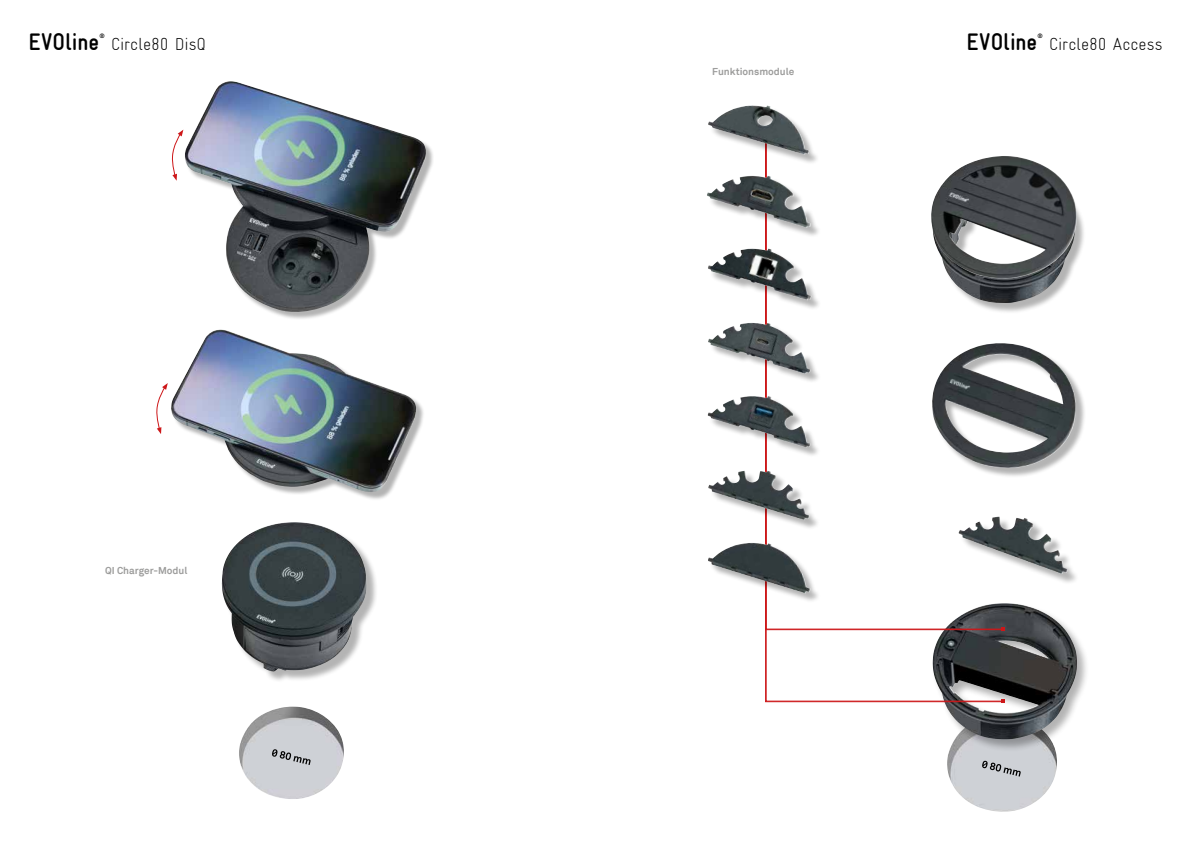
<style>
.page{position:relative;width:1191px;height:842px;background:#fff}
.page>*{position:absolute;margin:0;border:0;box-sizing:border-box;transform-origin:0 0}
.t1{font:700 condensed 24px "Gravur";letter-spacing:-.005em;color:#000}
.t2{font:300 condensed 17.4px "Gravur";color:#000}
.t3{font:700 10px "Akkurat";color:#9d9d9c}
.t4{font:700 condensed 6.2px "Gravur";color:#000}
</style>
<div class="page">
<img style="left:947px;top:752px;width:110px;height:60px">
<svg style="left:982px;top:761px;width:38px;height:15px"></svg>
<div style="left:932px;top:602px;width:157px;height:150px;background:#000;opacity:.3"></div>
<div style="left:960px;top:518px;width:119px;height:67px;background:#000;opacity:.3"></div>
<img style="left:1003px;top:518px;width:65px;height:56px">
<div style="left:934px;top:170px;width:151px;height:144px;background:#000;opacity:.3"></div>
<img style="left:1003px;top:281px;width:73px;height:23px">
<img style="left:1003px;top:156px;width:75px;height:125px">
<div style="left:933px;top:345px;width:153px;height:133px;background:#000;opacity:.3"></div>
<img style="left:1003px;top:343px;width:77px;height:126px">
<svg style="left:765px;top:156px;width:238px;height:546px"></svg>
<svg style="left:1001px;top:700px;width:4px;height:3px"></svg>
<div style="left:708px;top:177px;width:113px;height:61px;background:#000;opacity:.3"></div>
<img style="left:707px;top:176px;width:104px;height:52px">
<div style="left:709px;top:250px;width:113px;height:61px;background:#000;opacity:.3"></div>
<img style="left:708px;top:248px;width:103px;height:52px">
<div style="left:709px;top:544px;width:112px;height:60px;background:#000;opacity:.3"></div>
<img style="left:708px;top:543px;width:102px;height:50px">
<div style="left:709px;top:397px;width:112px;height:61px;background:#000;opacity:.3"></div>
<img style="left:707px;top:396px;width:104px;height:52px">
<div style="left:709px;top:324px;width:112px;height:60px;background:#000;opacity:.3"></div>
<img style="left:708px;top:323px;width:102px;height:51px">
<div style="left:709px;top:107px;width:111px;height:58px;background:#000;opacity:.3"></div>
<img style="left:708px;top:105px;width:101px;height:50px">
<div style="left:710px;top:472px;width:110px;height:59px;background:#000;opacity:.3"></div>
<img style="left:708px;top:471px;width:102px;height:49px">
<div style="left:172px;top:331px;width:253px;height:170px;background:#000;opacity:.3"></div>
<img style="left:171px;top:330px;width:246px;height:162px">
<div style="left:186px;top:82px;width:248px;height:238px;background:#000;opacity:.3"></div>
<img style="left:185px;top:81px;width:241px;height:236px">
<img style="left:239px;top:706px;width:105px;height:93px">
<div style="left:223px;top:523px;width:155px;height:160px;background:#000;opacity:.3"></div>
<img style="left:253px;top:522px;width:43px;height:10px">
<svg style="left:172px;top:130px;width:11px;height:51px"></svg>
<svg style="left:156px;top:383px;width:12px;height:51px"></svg>
<svg style="left:272px;top:749px;width:39px;height:16px"></svg>
<h1 class="t1" style="left:28px;top:29px;width:72px">EVOline</h1>
<p class="t4" style="left:99px;top:33px;width:7px">®</p>
<h2 class="t2" style="left:111px;top:34px;width:97px">Circle80 DisQ</h2>
<h1 class="t1" style="left:966px;top:29px;width:72px">EVOline</h1>
<p class="t4" style="left:1037px;top:33px;width:7px">®</p>
<p class="t3" style="left:712px;top:65px;width:84px">Funktionsmodule</p>
<h2 class="t2" style="left:1049px;top:34px;width:115px">Circle80 Access</h2>
<p class="t3" style="left:105px;top:564px;width:84px">QI Charger-Modul</p>
</div>
